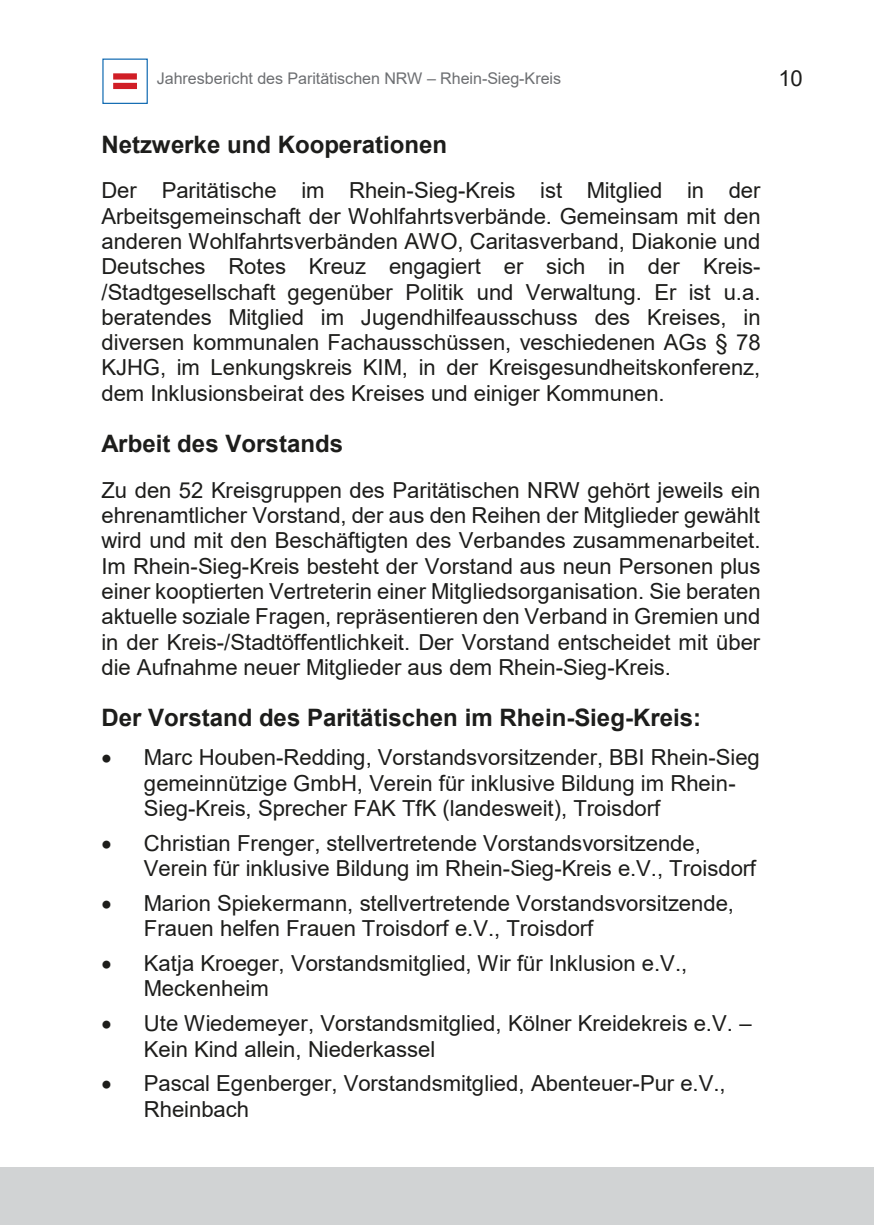
<style>
.page{position:relative;width:874px;height:1225px;background:#fff}
.page>*{position:absolute;margin:0;border:0;box-sizing:border-box;transform-origin:0 0}
.t1{font:700 24px "Arial";color:#1d1d1b}
.t2{font:22px/25.4px "Arial";color:#1d1d1b}
.t3{font:16px "Arial";letter-spacing:-.005em;color:#6d6f72}
</style>
<div class="page">
<svg style="left:113px;top:73px;width:24px;height:16px"></svg>
<div style="left:102px;top:59px;width:46px;height:45px;border:1px solid #0c67b0"></div>
<div style="left:0;top:1168px;width:873px;height:57px;background:#d1d3d4"></div>
<p class="t3" style="left:157px;top:68px;width:406px">Jahresbericht des Paritätischen NRW – Rhein-Sieg-Kreis</p>
<p class="t2" style="left:778px;top:66px;width:26px">10</p>
<p class="t1" style="left:101px;top:127px;width:347px">Netzwerke und Kooperationen</p>
<p class="t2" style="left:101px;top:178px;width:660px;text-align:justify">Der Paritätische im Rhein-Sieg-Kreis ist Mitglied in der Arbeitsgemeinschaft der Wohlfahrtsverbände. Gemeinsam mit den anderen Wohlfahrtsverbänden AWO, Caritasverband, Diakonie und Deutsches Rotes Kreuz engagiert er sich in der Kreis-/Stadtgesellschaft gegenüber Politik und Verwaltung. Er ist u.a. beratendes Mitglied im Jugendhilfeausschuss des Kreises, in diversen kommunalen Fachausschüssen, veschiedenen AGs § 78<br>KJHG, im Lenkungskreis KIM, in der Kreisgesundheitskonferenz, dem Inklusionsbeirat des Kreises und einiger Kommunen.</p>
<p class="t1" style="left:101px;top:427px;width:243px">Arbeit des Vorstands</p>
<p class="t2" style="left:101px;top:477px;width:660px;text-align:justify">Zu den 52 Kreisgruppen des Paritätischen NRW gehört jeweils ein ehrenamtlicher Vorstand, der aus den Reihen der Mitglieder gewählt wird und mit den Beschäftigten des Verbandes zusammenarbeitet.<br>Im Rhein-Sieg-Kreis besteht der Vorstand aus neun Personen plus einer kooptierten Vertreterin einer Mitgliedsorganisation. Sie beraten aktuelle soziale Fragen, repräsentieren den Verband in Gremien und in der Kreis-/Stadtöffentlichkeit. Der Vorstand entscheidet mit über die Aufnahme neuer Mitglieder aus dem Rhein-Sieg-Kreis.</p>
<p class="t1" style="left:101px;top:701px;width:601px">Der Vorstand des Paritätischen im Rhein-Sieg-Kreis:</p>
<p class="t2" style="left:144px;top:745px;width:617px;text-indent:-42px">• Marc Houben-Redding, Vorstandsvorsitzender, BBI Rhein-Sieg gemeinnützige GmbH, Verein für inklusive Bildung im Rhein-<br>Sieg-Kreis, Sprecher FAK TfK (landesweit), Troisdorf</p>
<p class="t2" style="left:144px;top:830px;width:613px;text-indent:-43px">• Christian Frenger, stellvertretende Vorstandsvorsitzende,<br>Verein für inklusive Bildung im Rhein-Sieg-Kreis e.V., Troisdorf</p>
<p class="t2" style="left:144px;top:890px;width:591px;text-indent:-42px">• Marion Spiekermann, stellvertretende Vorstandsvorsitzende,<br>Frauen helfen Frauen Troisdorf e.V., Troisdorf</p>
<p class="t2" style="left:144px;top:950px;width:544px;text-indent:-42px">• Katja Kroeger, Vorstandsmitglied, Wir für Inklusion e.V.,<br>Meckenheim</p>
<p class="t2" style="left:144px;top:1010px;width:609px;text-indent:-42px">• Ute Wiedemeyer, Vorstandsmitglied, Kölner Kreidekreis e.V. –<br>Kein Kind allein, Niederkassel</p>
<p class="t2" style="left:144px;top:1070px;width:583px;text-indent:-42px">• Pascal Egenberger, Vorstandsmitglied, Abenteuer-Pur e.V.,<br>Rheinbach</p>
</div>
